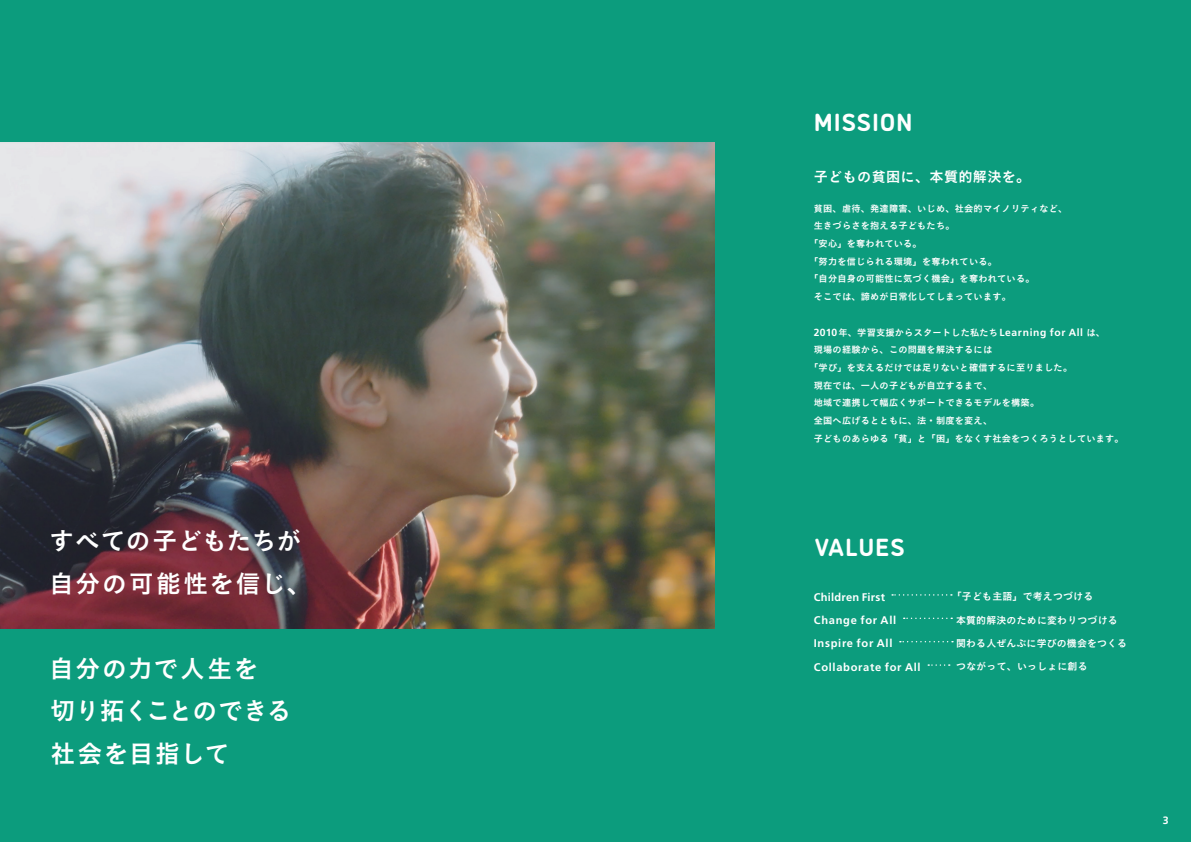
<style>
.page{position:relative;width:1191px;height:842px;background:#0c9c7d}
.page>*{position:absolute;margin:0;border:0;box-sizing:border-box;transform-origin:0 0}
.本文_12Q{font:24.8px "Koburina Go Std W6";letter-spacing:.03em;color:#fff}
.t1{font:700 24.8px "DI Nosaur";letter-spacing:.04em;color:#fff}
.本文_12Q-2{font:24.8px "Koburina Go Std W6";letter-spacing:.065em;color:#fff}
.本文_12Q-3{font:24.8px "Koburina Go Std W6";letter-spacing:-.02em;color:#fff}
.本文_12Q-4{font:24.8px "Koburina Go Std W6";letter-spacing:.06em;color:#fff}
.本文_12Q-5{font:14.2px "Koburina Go Std W6";letter-spacing:.02em;color:#fff}
.本文_12Q-6{font:700 11.1px "Frutiger LT Std";letter-spacing:.06em;color:#fff}
.本文_12Q-7{font:700 11.1px "Frutiger LT Std";letter-spacing:.02em;color:#fff}
.大見出し{font:700 10.6px "Frutiger LT Std";color:#fff}
.本文_12Q-8{font:9.9px "Koburina Go Std W6";letter-spacing:.02em;color:#fff}
.本文_12Q-9{font:9.2px "Koburina Go Std W6";letter-spacing:.02em;color:#fff}
.s1{font-family:"Frutiger LT Std";font-weight:700;font-size:10.3px}
</style>
<div class="page">
<svg style="left:892px;top:594px;width:60px;height:2px"></svg>
<svg style="left:903px;top:618px;width:49px;height:1px"></svg>
<svg style="left:900px;top:641px;width:53px;height:1px"></svg>
<svg style="left:928px;top:664px;width:21px;height:2px"></svg>
<img style="left:0;top:143px;width:714px;height:486px">
<p class="本文_12Q" style="left:49px;top:522px;width:254px">すべての子どもたちが</p>
<p class="本文_12Q-2" style="left:49px;top:564px;width:264px">自分の可能性を信じ、</p>
<p class="本文_12Q-4" style="left:49px;top:649px;width:211px">自分の力で人生を</p>
<p class="本文_12Q-3" style="left:50px;top:692px;width:243px">切り拓くことのできる</p>
<p class="本文_12Q" style="left:50px;top:734px;width:181px">社会を目指して</p>
<p class="t1" style="left:814px;top:104px;width:100px">MISSION</p>
<p class="本文_12Q-5" style="left:814px;top:166px;width:218px">子どもの貧困に、本質的解決を。</p>
<p class="本文_12Q-9" style="left:814px;top:201px;width:255px">貧困、虐待、発達障害、いじめ、社会的マイノリティなど、</p>
<p class="本文_12Q-9" style="left:814px;top:219px;width:142px">生きづらさを抱える子どもたち。</p>
<p class="本文_12Q-9" style="left:809px;top:236px;width:114px">「安心」を奪われている。</p>
<p class="本文_12Q-9" style="left:809px;top:254px;width:189px">「努力を信じられる環境」を奪われている。</p>
<p class="本文_12Q-9" style="left:809px;top:272px;width:227px">「自分自身の可能性に気づく機会」を奪われている。</p>
<p class="本文_12Q-9" style="left:814px;top:290px;width:199px">そこでは、諦めが日常化してしまっています。</p>
<p class="本文_12Q-9" style="left:814px;top:325px;width:293px"><span class="s1">2010</span>年、学習支援からスタートした私たち<span class="s1">Learning for All</span> は、</p>
<p class="本文_12Q-9" style="left:814px;top:343px;width:180px">現場の経験から、この問題を解決するには</p>
<p class="本文_12Q-9" style="left:809px;top:360px;width:264px">「学び」を支えるだけでは足りないと確信するに至りました。</p>
<p class="本文_12Q-9" style="left:814px;top:378px;width:180px">現在では、一人の子どもが自立するまで、</p>
<p class="本文_12Q-9" style="left:814px;top:396px;width:227px">地域で連携して幅広くサポートできるモデルを構築。</p>
<p class="本文_12Q-9" style="left:814px;top:414px;width:180px">全国へ広げるとともに、法・制度を変え、</p>
<p class="本文_12Q-9" style="left:814px;top:431px;width:311px">子どものあらゆる「貧」と「困」をなくす社会をつくろうとしています。</p>
<p class="t1" style="left:815px;top:529px;width:91px">VALUES</p>
<p class="本文_12Q-7" style="left:814px;top:590px;width:73px">Children First</p>
<p class="本文_12Q-8" style="left:951px;top:589px;width:143px">「子ども主語」で考えつづける</p>
<p class="本文_12Q-6" style="left:814px;top:613px;width:84px">Change for All</p>
<p class="本文_12Q-8" style="left:956px;top:612px;width:163px">本質的解決のために変わりつづける</p>
<p class="本文_12Q-6" style="left:814px;top:637px;width:80px">Inspire for All</p>
<p class="本文_12Q-8" style="left:956px;top:635px;width:172px">関わる人ぜんぶに学びの機会をつくる</p>
<p class="本文_12Q-6" style="left:814px;top:660px;width:108px">Collaborate for All</p>
<p class="本文_12Q-8" style="left:956px;top:659px;width:133px">つながって、いっしょに創る</p>
<p class="大見出し" style="left:1162px;top:814px;width:7px">3</p>
</div>
